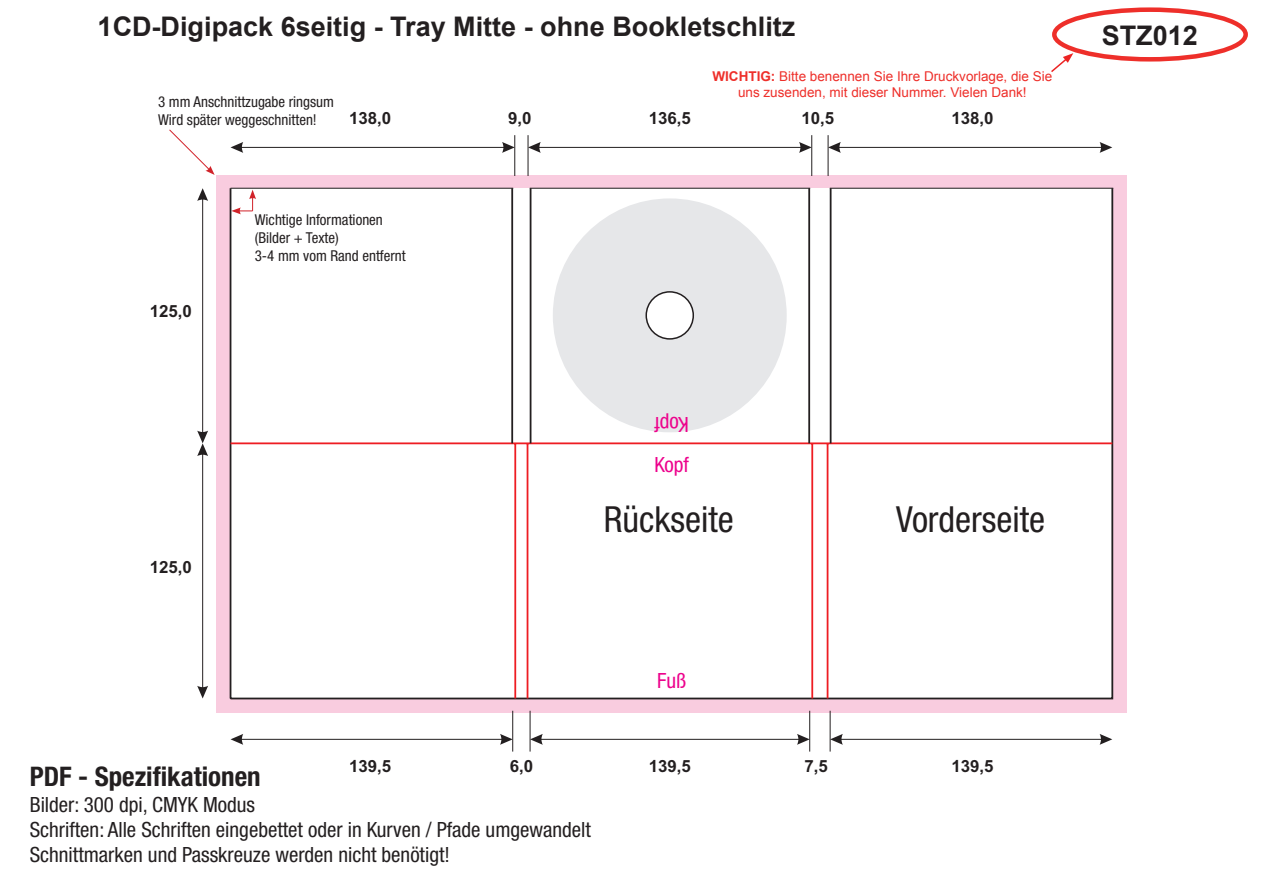
<style>
.page{position:relative;width:1263px;height:893px;background:#fff}
.page>*{position:absolute;margin:0;border:0;box-sizing:border-box;transform-origin:0 0}
.t1{font:condensed 36px "Helvetica Neue";color:#231f20}
.t2{font:700 27px "Arial";color:#231f20}
.t3{font:700 condensed 27px "Helvetica Neue";color:#231f20}
.t4{font:condensed 21px/25.2px "Helvetica Neue";color:#231f20}
.t5{font:condensed 21px "Helvetica Neue";color:#ed028c}
.t6{font:700 16.8px "Arial";color:#231f20}
.t7{font:condensed 15px/18px "Helvetica Neue";color:#231f20}
.t8{font:13.5px/16.2px "Arial";color:#ee2f2a;text-align:center}
.s1{font-weight:700}
</style>
<div class="page">
<div style="left:216px;top:175px;width:911px;height:537px;background:#f9ccdf"></div>
<svg style="left:169px;top:129px;width:46px;height:46px"></svg>
<hr style="left:237px;top:739px;width:272px;height:1px;background:#231f20">
<svg style="left:231px;top:734px;width:12px;height:11px"></svg>
<svg style="left:500px;top:734px;width:12px;height:11px"></svg>
<hr style="left:202px;top:450px;width:1px;height:242px;background:#231f20">
<svg style="left:197px;top:686px;width:11px;height:12px"></svg>
<hr style="left:202px;top:195px;width:1px;height:242px;background:#231f20">
<svg style="left:197px;top:431px;width:11px;height:25px"></svg>
<svg style="left:197px;top:188px;width:11px;height:13px"></svg>
<hr style="left:534px;top:739px;width:272px;height:1px;background:#231f20">
<svg style="left:531px;top:734px;width:12px;height:11px"></svg>
<svg style="left:797px;top:734px;width:12px;height:11px"></svg>
<hr style="left:834px;top:739px;width:272px;height:1px;background:#231f20">
<svg style="left:831px;top:734px;width:12px;height:11px"></svg>
<svg style="left:1099px;top:734px;width:13px;height:11px"></svg>
<hr style="left:512px;top:711px;width:1px;height:41px;background:#231f20">
<hr style="left:530px;top:711px;width:1px;height:41px;background:#231f20">
<hr style="left:809px;top:711px;width:1px;height:41px;background:#231f20">
<hr style="left:830px;top:711px;width:1px;height:41px;background:#231f20">
<hr style="left:828px;top:135px;width:1px;height:41px;background:#231f20">
<hr style="left:811px;top:135px;width:1px;height:41px;background:#231f20">
<hr style="left:514px;top:135px;width:1px;height:41px;background:#231f20">
<hr style="left:528px;top:135px;width:1px;height:41px;background:#231f20">
<hr style="left:237px;top:147px;width:269px;height:1px;background:#231f20">
<svg style="left:231px;top:142px;width:12px;height:11px"></svg>
<svg style="left:502px;top:142px;width:13px;height:11px"></svg>
<hr style="left:537px;top:147px;width:266px;height:1px;background:#231f20">
<svg style="left:528px;top:142px;width:13px;height:11px"></svg>
<svg style="left:799px;top:142px;width:13px;height:11px"></svg>
<hr style="left:837px;top:147px;width:269px;height:1px;background:#231f20">
<svg style="left:828px;top:142px;width:13px;height:11px"></svg>
<svg style="left:1099px;top:142px;width:13px;height:11px"></svg>
<svg style="left:229px;top:187px;width:885px;height:513px;background:#fafafa"></svg>
<hr style="left:231px;top:442px;width:881px;height:2px;background:#ee1d23">
<hr style="left:514px;top:443px;width:2px;height:255px;background:#ee1d23">
<hr style="left:527px;top:443px;width:1px;height:255px;background:#ee1d23">
<hr style="left:811px;top:443px;width:2px;height:255px;background:#ee1d23">
<hr style="left:827px;top:443px;width:1px;height:255px;background:#ee1d23">
<hr style="left:511px;top:188px;width:2px;height:255px;background:#231f20">
<hr style="left:530px;top:188px;width:1px;height:255px;background:#231f20">
<hr style="left:808px;top:188px;width:2px;height:255px;background:#231f20">
<hr style="left:830px;top:188px;width:1px;height:255px;background:#231f20">
<svg style="left:557px;top:219px;width:28px;height:10px"></svg>
<svg style="left:546px;top:219px;width:5px;height:9px"></svg>
<svg style="left:545px;top:200px;width:40px;height:12px"></svg>
<hr style="left:530px;top:188px;width:280px;height:1px;background:#231f20">
<hr style="left:830px;top:188px;width:283px;height:1px;background:#231f20">
<div style="left:1052px;top:7px;width:196px;height:55px;border:4px solid #ee2f2a;border-radius:50%"></div>
<svg style="left:1051px;top:53px;width:22px;height:19px"></svg>
<p class="t2" style="left:98px;top:9px;width:699px">1CD-Digipack 6seitig - Tray Mitte - ohne Bookletschlitz</p>
<p class="t8" style="left:712px;top:69px;width:341px"><span class="s1">WICHTIG:</span> Bitte benennen Sie Ihre Druckvorlage, die Sie uns zusenden, mit dieser Nummer. Vielen Dank!</p>
<p class="t7" style="left:158px;top:92px;width:178px">3 mm Anschnittzugabe ringsum<br>Wird später weggeschnitten!</p>
<p class="t6" style="left:349px;top:108px;width:44px">138,0</p>
<p class="t6" style="left:508px;top:108px;width:25px">9,0</p>
<p class="t6" style="left:649px;top:108px;width:44px">136,5</p>
<p class="t6" style="left:801px;top:108px;width:34px">10,5</p>
<p class="t6" style="left:951px;top:108px;width:44px">138,0</p>
<p class="t6" style="left:150px;top:302px;width:44px">125,0</p>
<p class="t7" style="left:255px;top:210px;width:152px">Wichtige Informationen (Bilder + Texte)<br>3-4 mm vom Rand entfernt</p>
<p class="t6" style="left:150px;top:557px;width:44px">125,0</p>
<p class="t5" style="left:689px;top:437px;width:36px;rotate:-180deg">Kopf</p>
<p class="t5" style="left:654px;top:452px;width:36px">Kopf</p>
<h1 class="t1" style="left:604px;top:498px;width:131px">Rückseite</h1>
<p class="t6" style="left:349px;top:756px;width:44px">139,5</p>
<p class="t6" style="left:510px;top:756px;width:25px">6,0</p>
<p class="t3" style="left:30px;top:760px;width:232px">PDF - Spezifikationen</p>
<p class="t4" style="left:30px;top:791px;width:563px">Bilder: 300 dpi, CMYK Modus<br>Schriften: Alle Schriften eingebettet oder in Kurven / Pfade umgewandelt<br>Schnittmarken und Passkreuze werden nicht benötigt!</p>
<p class="t5" style="left:657px;top:669px;width:30px">Fuß</p>
<p class="t6" style="left:649px;top:756px;width:44px">139,5</p>
<h1 class="t1" style="left:896px;top:498px;width:151px">Vorderseite</h1>
<p class="t6" style="left:804px;top:756px;width:25px">7,5</p>
<p class="t6" style="left:951px;top:756px;width:44px">139,5</p>
<p class="t2" style="left:1102px;top:18px;width:98px">STZ012</p>
</div>
